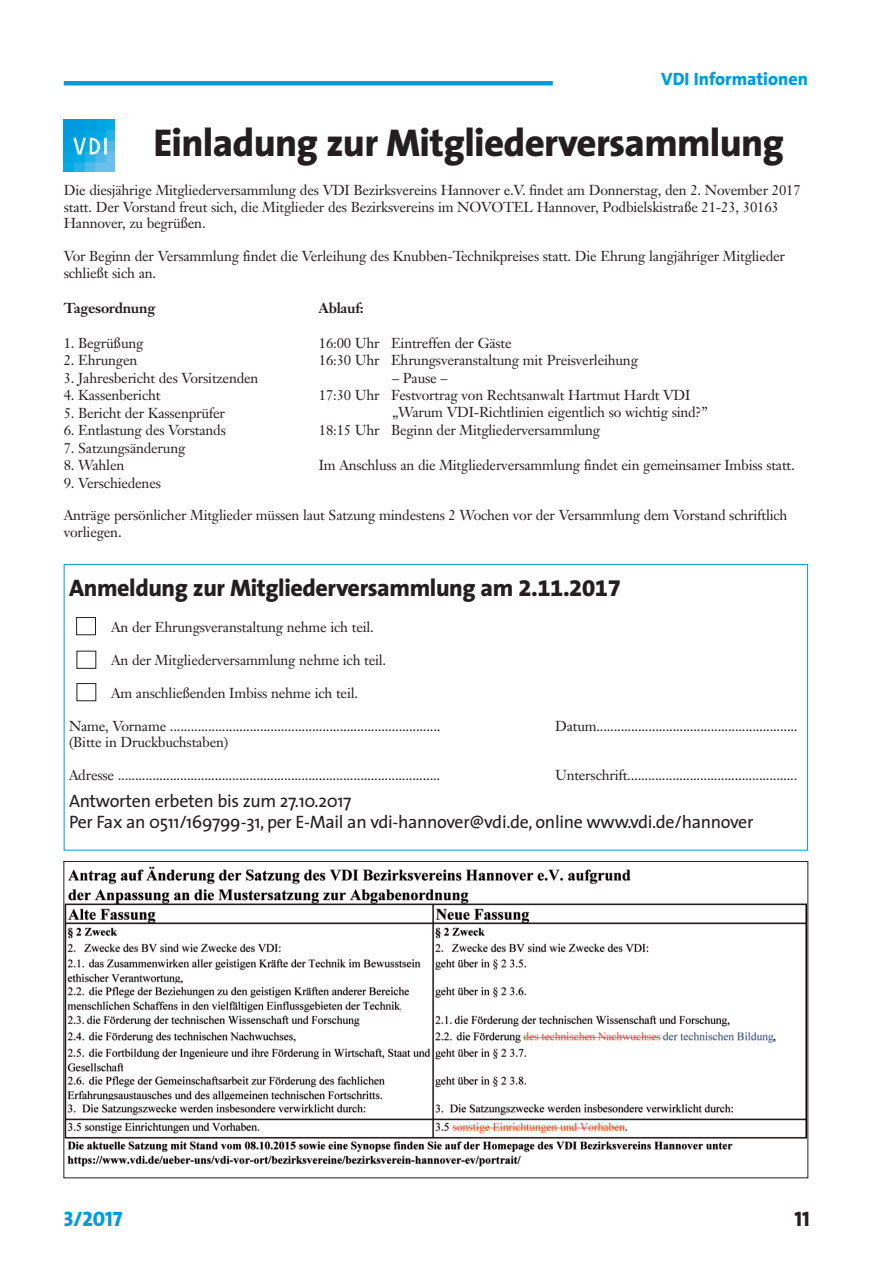
<style>
.page{position:relative;width:893px;height:1263px;background:#fff}
.page>*{position:absolute;margin:0;border:0;box-sizing:border-box;transform-origin:0 0}
.t1{font:800 39px "The Sans";letter-spacing:-.02em;color:#231f20}
.t2{font:800 24px "The Sans B8";letter-spacing:-.015em;color:#231f20}
.t3{font:21px "The Sans Extra Bold Caps";color:#009bde}
.t4{font:21px "The Sans Extra Bold Caps";color:#231f20}
.t5{font:18px/21px "The Sans";letter-spacing:-.02em;color:#231f20}
.t6{font:800 18px "The Sans";color:#009bde}
.t7{font:14.25px/16.5px "Janson Text";letter-spacing:-.015em;color:#231f20}
.t8{font:700 14.25px "Janson Text";letter-spacing:-.015em;color:#231f20}
</style>
<div class="page">
<div style="left:64px;top:81px;width:489px;height:5px;background:#009bde"></div>
<img style="left:66px;top:866px;width:740px;height:301px">
<img style="left:64px;top:119px;width:51px;height:53px">
<div style="left:76px;top:617px;width:20px;height:18px;border:1px solid #231f20"></div>
<div style="left:77px;top:651px;width:19px;height:18px;border:1px solid #231f20"></div>
<div style="left:77px;top:683px;width:19px;height:18px;border:1px solid #231f20"></div>
<p class="t6" style="left:661px;top:72px;width:148px">VDI Informationen</p>
<h1 class="t1" style="left:153px;top:128px;width:632px">Einladung zur Mitgliederversammlung</h1>
<p class="t7" style="left:64px;top:183px;width:738px">Die diesjährige Mitgliederversammlung des VDI Bezirksvereins Hannover e.V. findet am Donnerstag, den 2. November 2017 statt. Der Vorstand freut sich, die Mitglieder des Bezirksvereins im NOVOTEL Hannover, Podbielskistraße 21-23, 30163<br>Hannover, zu begrüßen.</p>
<p class="t7" style="left:64px;top:249px;width:723px">Vor Beginn der Versammlung findet die Verleihung des Knubben-Technikpreises statt. Die Ehrung langjähriger Mitglieder schließt sich an.</p>
<p class="t8" style="left:319px;top:302px;width:47px">Ablauf:</p>
<p class="t7" style="left:319px;top:335px;width:321px;line-height:17.4px">16:00 Uhr Eintreffen der Gäste<br>16:30 Uhr Ehrungsveranstaltung mit Preisverleihung</p>
<p class="t7" style="left:392px;top:371px;width:57px">– Pause –</p>
<p class="t7" style="left:319px;top:388px;width:373px">17:30 Uhr Festvortrag von Rechtsanwalt Hartmut Hardt VDI</p>
<p class="t7" style="left:392px;top:406px;width:317px">„Warum VDI-Richtlinien eigentlich so wichtig sind?”</p>
<p class="t7" style="left:319px;top:423px;width:283px">18:15 Uhr Beginn der Mitgliederversammlung</p>
<p class="t7" style="left:319px;top:458px;width:477px">Im Anschluss an die Mitgliederversammlung findet ein gemeinsamer Imbiss statt.</p>
<p class="t8" style="left:64px;top:302px;width:93px">Tagesordnung</p>
<p class="t7" style="left:64px;top:336px;width:81px">1. Begrüßung</p>
<p class="t7" style="left:64px;top:354px;width:75px">2. Ehrungen</p>
<p class="t7" style="left:64px;top:371px;width:196px">3. Jahresbericht des Vorsitzenden</p>
<p class="t7" style="left:64px;top:389px;width:98px">4. Kassenbericht</p>
<p class="t7" style="left:64px;top:406px;width:163px">5. Bericht der Kassenprüfer</p>
<p class="t7" style="left:64px;top:423px;width:164px">6. Entlastung des Vorstands</p>
<p class="t7" style="left:64px;top:441px;width:123px">7. Satzungsänderung</p>
<p class="t7" style="left:64px;top:458px;width:62px">8. Wahlen</p>
<p class="t7" style="left:64px;top:476px;width:99px">9. Verschiedenes</p>
<p class="t7" style="left:64px;top:508px;width:725px;line-height:17.4px">Anträge persönlicher Mitglieder müssen laut Satzung mindestens 2 Wochen vor der Versammlung dem Vorstand schriftlich vorliegen.</p>
<h2 class="t2" style="left:69px;top:575px;width:553px">Anmeldung zur Mitgliederversammlung am 2.11.2017</h2>
<p class="t7" style="left:111px;top:620px;width:264px">An der Ehrungsveranstaltung nehme ich teil.</p>
<p class="t7" style="left:111px;top:653px;width:277px">An der Mitgliederversammlung nehme ich teil.</p>
<p class="t7" style="left:111px;top:686px;width:248px">Am anschließenden Imbiss nehme ich teil.</p>
<p class="t7" style="left:69px;top:719px;width:373px">Name, Vorname ..............................................................................</p>
<p class="t7" style="left:555px;top:719px;width:244px">Datum..........................................................</p>
<p class="t7" style="left:69px;top:735px;width:161px">(Bitte in Druckbuchstaben)</p>
<p class="t7" style="left:69px;top:768px;width:373px">Adresse .............................................................................................</p>
<p class="t7" style="left:555px;top:768px;width:244px">Unterschrift.................................................</p>
<p class="t5" style="left:69px;top:792px;width:686px">Antworten erbeten bis zum 27.10.2017<br>Per Fax an 0511/169799-31, per E-Mail an vdi-hannover@vdi.de, online www.vdi.de/hannover</p>
<h3 class="t3" style="left:64px;top:1211px;width:60px">3/2017</h3>
<h3 class="t4" style="left:794px;top:1211px;width:17px">11</h3>
</div>
